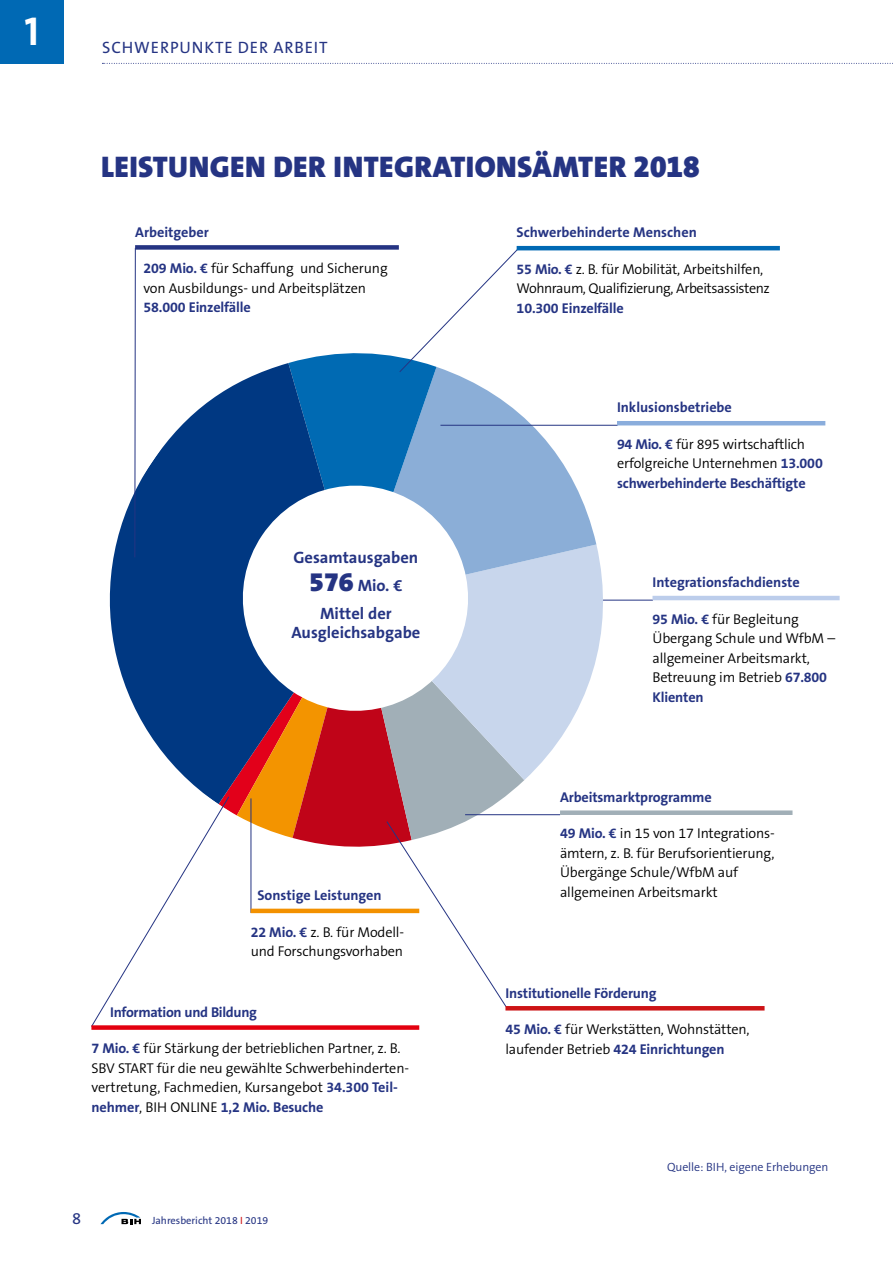
<style>
.page{position:relative;width:893px;height:1263px;background:#fff}
.page>*{position:absolute;margin:0;border:0;box-sizing:border-box;transform-origin:0 0}
.t1{font:40.5px "The Sans Bold Caps";color:#fff}
.t2{font:900 30px "The Sans B W9";letter-spacing:.015em;color:#253483}
.t3{font:700 16.5px/28px "The Sans B W7";color:#253483;text-align:center}
.t4{font:16.5px "The Sans B W5 Plain";letter-spacing:.055em;color:#253483}
.t5{font:300 14.25px/19.5px "The Sans B W4";letter-spacing:-.01em;color:#000}
.t6{font:700 14.25px "The Sans B W7";letter-spacing:-.01em;color:#253483}
.t7{font:300 14.25px/19.5px "The Sans B W4";letter-spacing:-.03em;color:#000}
.t8{font:300 12px "The Sans B W4";letter-spacing:-.01em;color:#253483}
.t9{font:10.5px "The Sans B W5 Plain";color:#253483}
.s1{font-family:"The Sans B W7";font-weight:700;color:#253483}
.s2{font-family:"The Sans B W9";font-weight:900;font-size:27px}
.s3{font-family:"The Sans B W4";font-weight:300;color:#000}
.s4{color:#cd1316}
</style>
<div class="page">
<svg style="left:102px;top:63px;width:791px;height:1px"></svg>
<div style="left:0;top:0;width:64px;height:64px;background:#0069b4"></div>
<svg style="left:524px;top:544px;width:93px;height:236px;fill:#c8d6ec"></svg>
<svg style="left:524px;top:417px;width:72px;height:183px"></svg>
<div style="left:135px;top:245px;width:264px;height:5px;background:#253483"></div>
<hr style="left:465px;top:814px;width:95px;height:1px;background:#253483">
<hr style="left:517px;top:246px;width:263px;height:4px;background:#0069b4">
<hr style="left:440px;top:425px;width:178px;height:1px;background:#253483">
<hr style="left:617px;top:421px;width:208px;height:4px;background:#8aaddc">
<hr style="left:603px;top:600px;width:50px;height:1px;background:#253483">
<hr style="left:652px;top:596px;width:188px;height:4px;background:#bccdeb">
<div style="left:560px;top:810px;width:232px;height:5px;background:#a1afb7"></div>
<hr style="left:505px;top:1006px;width:260px;height:4px;background:#cd1316">
<svg style="left:92px;top:248px;width:432px;height:779px"></svg>
<div style="left:91px;top:1025px;width:328px;height:5px;background:#e3000f"></div>
<svg style="left:100px;top:1212px;width:41px;height:12px"></svg>
<h1 class="t1" style="left:25px;top:-3px;width:16px">1</h1>
<p class="t4" style="left:102px;top:37px;width:227px">SCHWERPUNKTE DER ARBEIT</p>
<h2 class="t2" style="left:101px;top:148px;width:600px">LEISTUNGEN DER INTEGRATIONSÄMTER 2018</h2>
<p class="t6" style="left:135px;top:223px;width:75px">Arbeitgeber</p>
<p class="t5" style="left:144px;top:259px;width:246px"><span class="s1">209 Mio. €</span> für Schaffung und Sicherung von Ausbildungs- und Arbeitsplätzen</p>
<p class="t6" style="left:144px;top:298px;width:109px">58.000 Einzelfälle</p>
<p class="t3" style="left:293px;top:543px;width:126px">Gesamtausgaben<br><span class="s2">576</span> Mio. €<br>Mittel der</p>
<p class="t3" style="left:291px;top:619px;width:130px">Ausgleichsabgabe</p>
<p class="t6" style="left:257px;top:886px;width:126px">Sonstige Leistungen</p>
<p class="t5" style="left:251px;top:922px;width:155px"><span class="s1">22 Mio. €</span> z. B. für Modell&shy;und Forschungsvorhaben</p>
<p class="t6" style="left:110px;top:1003px;width:148px">Information und Bildung</p>
<p class="t5" style="left:91px;top:1039px;width:319px"><span class="s1">7 Mio. €</span> für Stärkung der betrieblichen Partner, z. B.<br>SBV START für die neu gewählte Schwerbehinderten&shy;vertretung, Fachmedien, Kursangebot <span class="s1">34.300 Teil-</span></p>
<p class="t6" style="left:91px;top:1098px;width:234px">nehmer<span class="s3">, BIH ONLINE</span> 1,2 Mio. Besuche</p>
<p class="t4" style="left:72px;top:1208px;width:11px">8</p>
<p class="t9" style="left:152px;top:1213px;width:118px">Jahresbericht 2018 <span class="s4">I</span> 2019</p>
<p class="t6" style="left:517px;top:223px;width:182px">Schwerbehinderte Menschen</p>
<p class="t7" style="left:517px;top:259px;width:255px"><span class="s1">55 Mio. €</span> z. B. für Mobilität, Arbeitshilfen,<br>Wohnraum, Qualifizierung, Arbeitsassistenz</p>
<p class="t6" style="left:517px;top:299px;width:109px">10.300 Einzelfälle</p>
<p class="t6" style="left:617px;top:398px;width:116px">Inklusionsbetriebe</p>
<p class="t5" style="left:617px;top:434px;width:207px"><span class="s1">94 Mio. €</span> für 895 wirtschaftlich erfolgreiche Unternehmen <span class="s1">13.000</span></p>
<p class="t6" style="left:617px;top:474px;width:190px">schwerbehinderte Beschäftigte</p>
<p class="t6" style="left:652px;top:573px;width:149px">Integrationsfachdienste</p>
<p class="t5" style="left:652px;top:609px;width:184px"><span class="s1">95 Mio. €</span> für Begleitung<br>Übergang Schule und WfbM – allgemeiner Arbeitsmarkt,<br>Betreuung im Betrieb <span class="s1">67.800</span></p>
<p class="t6" style="left:652px;top:688px;width:53px">Klienten</p>
<p class="t6" style="left:560px;top:788px;width:153px">Arbeitsmarktprogramme</p>
<p class="t5" style="left:560px;top:824px;width:216px"><span class="s1">49 Mio. €</span> in 15 von 17 Integrations&shy;ämtern, z. B. für Berufsorientierung,<br>Übergänge Schule/WfbM auf allgemeinen Arbeitsmarkt</p>
<p class="t6" style="left:505px;top:983px;width:153px">Institutionelle Förderung</p>
<p class="t5" style="left:505px;top:1019px;width:245px"><span class="s1">45 Mio. €</span> für Werkstätten, Wohnstätten, laufender Betrieb <span class="s1">424 Einrichtungen</span></p>
<p class="t8" style="left:667px;top:1159px;width:163px">Quelle: BIH, eigene Erhebungen</p>
</div>
